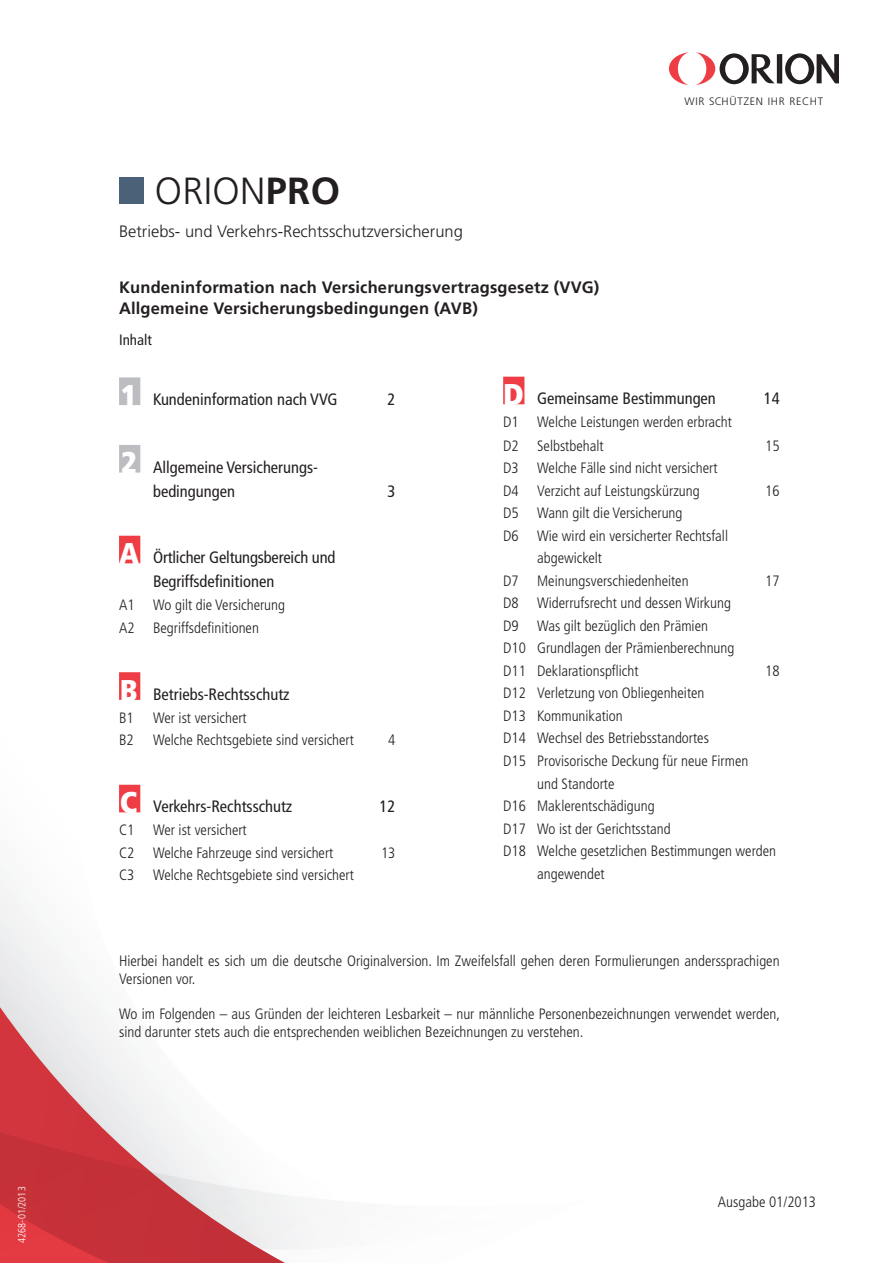
<style>
.page{position:relative;width:893px;height:1263px;background:#fff}
.page>*{position:absolute;margin:0;border:0;box-sizing:border-box;transform-origin:0 0}
.t1{font:300 37.8px "Frutiger";letter-spacing:.01em;color:#231f20}
.t2{font:condensed 16.5px/24px "Frutiger";color:#231f20}
.t3{font:700 16.5px/21px "Frutiger";letter-spacing:.01em;color:#231f20}
.t4{font:300 16.5px "Frutiger";color:#231f20}
.t5{font:300 condensed 15px/22.5px "Frutiger";color:#231f20}
.t6{font:condensed 15px "Frutiger";color:#231f20}
.t7{font:300 10.8px "Frutiger";letter-spacing:.055em;color:#231f20}
.t8{font:300 condensed 10.5px "Frutiger";color:#fff}
.s1{font-weight:700}
.s2{font-weight:900;font-size:30px;color:#fff}
</style>
<div class="page">
<svg style="left:0;top:535px;width:306px;height:728px"></svg>
<svg style="left:669px;top:52px;width:20px;height:33px"></svg>
<svg style="left:696px;top:52px;width:143px;height:33px"></svg>
<div style="left:119px;top:178px;width:24px;height:26px;background:#4b6178"></div>
<div style="left:119px;top:377px;width:21px;height:28px;background:#bcbdc0"></div>
<div style="left:119px;top:445px;width:21px;height:28px;background:#bcbdc0"></div>
<div style="left:119px;top:536px;width:21px;height:27px;background:#ee3d45"></div>
<div style="left:119px;top:672px;width:21px;height:28px;background:#ee3d45"></div>
<div style="left:119px;top:785px;width:21px;height:27px;background:#ee3d45"></div>
<div style="left:503px;top:377px;width:21px;height:27px;background:#ee3d45"></div>
<svg style="left:0;top:1155px;width:135px;height:108px;background:#cb323a"></svg>
<p class="t8" style="left:16px;top:1243px;width:58px;rotate:-90deg">4268-01/2013</p>
<h1 class="t1" style="left:155px;top:170px;width:187px">OriOn<span class="s1">PRO</span></h1>
<p class="t4" style="left:119px;top:221px;width:345px">Betriebs- und Verkehrs-rechtsschutzversicherung</p>
<p class="t3" style="left:119px;top:277px;width:482px">Kundeninformation nach Versicherungsvertragsgesetz (VVG)<br>Allgemeine Versicherungsbedingungen (AVB)</p>
<p class="t7" style="left:684px;top:95px;width:140px">Wir schützen ihr recht</p>
<p class="t6" style="left:119px;top:331px;width:34px">Inhalt</p>
<p class="t2" style="left:121px;top:387px;width:218px"><span class="s2">1</span> Kundeninformation nach VVG</p>
<p class="t2" style="left:388px;top:387px;width:9px">2</p>
<p class="t2" style="left:153px;top:455px;width:166px;text-indent:-32px"><span class="s2">2</span> Allgemeine Versicherungs&shy;bedingungen</p>
<p class="t2" style="left:153px;top:546px;width:184px;text-indent:-34px"><span class="s2">A</span> Örtlicher Geltungsbereich und<br>Begriffsdefinitionen</p>
<p class="t5" style="left:119px;top:594px;width:168px">A1 Wo gilt die Versicherung<br>A2 Begriffsdefinitionen</p>
<p class="t2" style="left:388px;top:479px;width:9px">3</p>
<p class="t2" style="left:120px;top:682px;width:171px"><span class="s2">B</span> Betriebs-Rechtsschutz</p>
<p class="t5" style="left:119px;top:706px;width:16px">B1</p>
<p class="t5" style="left:153px;top:706px;width:95px">Wer ist versichert</p>
<p class="t5" style="left:119px;top:729px;width:16px">B2</p>
<p class="t5" style="left:153px;top:729px;width:202px">Welche Rechtsgebiete sind versichert</p>
<p class="t5" style="left:388px;top:729px;width:9px">4</p>
<p class="t2" style="left:120px;top:795px;width:174px"><span class="s2">C</span> Verkehrs-Rechtsschutz</p>
<p class="t2" style="left:380px;top:795px;width:17px">12</p>
<p class="t5" style="left:119px;top:819px;width:17px">C1</p>
<p class="t5" style="left:153px;top:819px;width:95px">Wer ist versichert</p>
<p class="t5" style="left:119px;top:841px;width:17px">C2</p>
<p class="t5" style="left:153px;top:841px;width:182px">Welche Fahrzeuge sind versichert</p>
<p class="t5" style="left:381px;top:841px;width:16px">13</p>
<p class="t5" style="left:119px;top:864px;width:17px">C3</p>
<p class="t5" style="left:153px;top:864px;width:202px">Welche Rechtsgebiete sind versichert</p>
<p class="t2" style="left:503px;top:387px;width:214px"><span class="s2">D</span> Gemeinsame Bestimmungen</p>
<p class="t2" style="left:764px;top:387px;width:17px">14</p>
<p class="t5" style="left:503px;top:410px;width:230px;line-height:24px">D1 Welche Leistungen werden erbracht<br>D2 Selbstbehalt</p>
<p class="t5" style="left:765px;top:435px;width:16px">15</p>
<p class="t5" style="left:503px;top:457px;width:216px">D3 Welche Fälle sind nicht versichert<br>D4 Verzicht auf Leistungskürzung</p>
<p class="t5" style="left:765px;top:480px;width:16px">16</p>
<p class="t5" style="left:503px;top:502px;width:181px">D5 Wann gilt die Versicherung</p>
<p class="t5" style="left:503px;top:525px;width:226px">D6 Wie wird ein versicherter Rechtsfall</p>
<p class="t5" style="left:537px;top:547px;width:66px">abgewickelt</p>
<p class="t5" style="left:503px;top:570px;width:187px">D7 Meinungsverschiedenheiten</p>
<p class="t5" style="left:765px;top:570px;width:16px">17</p>
<p class="t5" style="left:503px;top:592px;width:233px">D8 Widerrufsrecht und dessen Wirkung D9 Was gilt bezüglich den Prämien D10 Grundlagen der Prämienberechnung D11 Deklarationspflicht</p>
<p class="t5" style="left:765px;top:660px;width:16px">18</p>
<p class="t5" style="left:503px;top:682px;width:203px">D12 Verletzung von Obliegenheiten</p>
<p class="t5" style="left:503px;top:705px;width:121px">D13 Kommunikation</p>
<p class="t5" style="left:503px;top:727px;width:207px">D14 Wechsel des Betriebsstandortes</p>
<p class="t5" style="left:503px;top:750px;width:247px">D15 Provisorische Deckung für neue Firmen</p>
<p class="t5" style="left:537px;top:772px;width:79px">und Standorte</p>
<p class="t5" style="left:503px;top:795px;width:153px">D16 Maklerentschädigung</p>
<p class="t5" style="left:503px;top:817px;width:169px">D17 Wo ist der Gerichtsstand</p>
<p class="t5" style="left:503px;top:840px;width:274px">D18 Welche gesetzlichen Bestimmungen werden</p>
<p class="t5" style="left:537px;top:862px;width:69px">angewendet</p>
<p class="t5" style="left:119px;top:952px;width:662px;line-height:17.7px">Hierbei handelt es sich um die deutsche Originalversion. Im Zweifelsfall gehen deren Formulierungen anderssprachigen<br>Versionen vor.</p>
<p class="t5" style="left:119px;top:1005px;width:662px;line-height:17.7px">Wo im Folgenden – aus Gründen der leichteren Lesbarkeit – nur männliche Personenbezeichnungen verwendet werden, sind darunter stets auch die entsprechenden weiblichen Bezeichnungen zu verstehen.</p>
<p class="t5" style="left:718px;top:1191px;width:100px">Ausgabe 01/2013</p>
</div>
